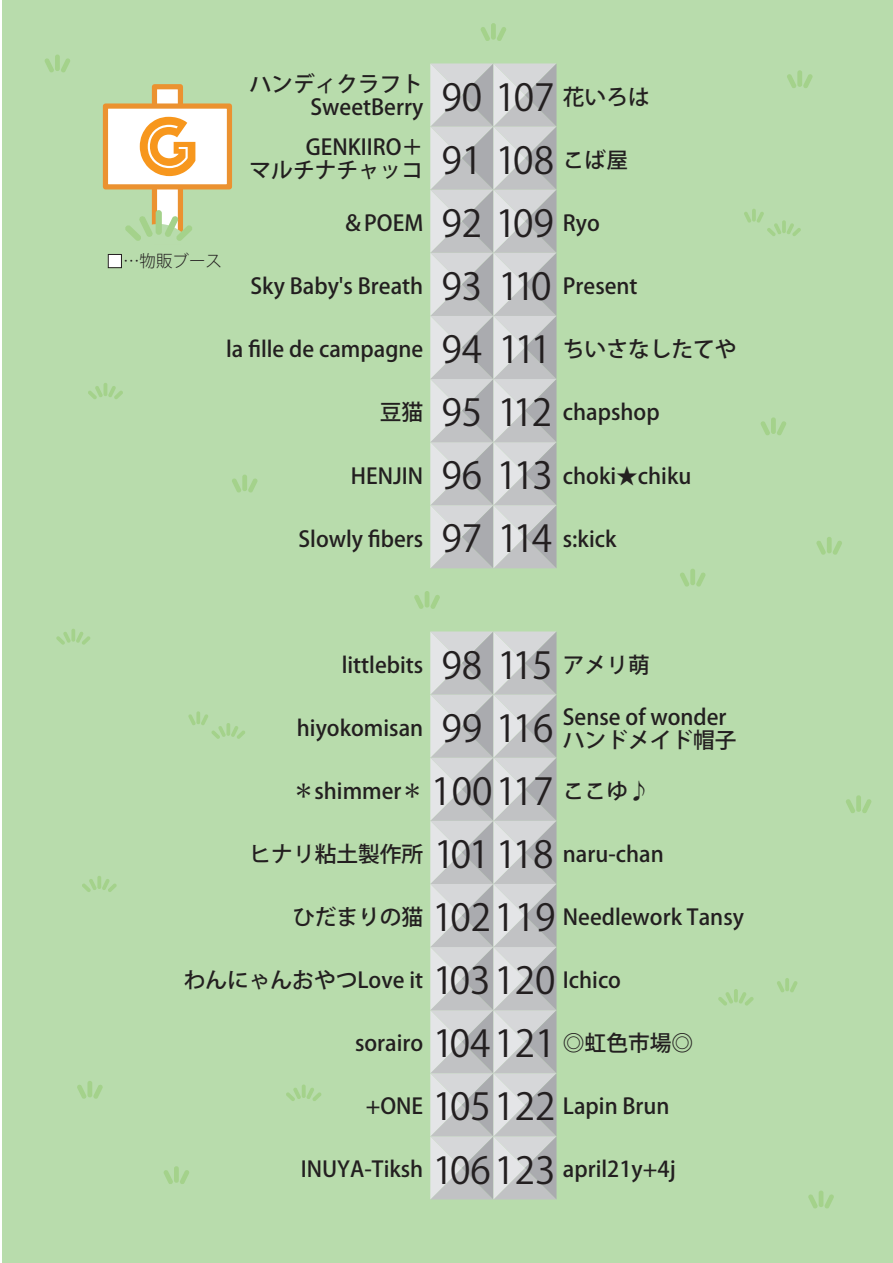
<style>
.page{position:relative;width:893px;height:1263px;background:#fff}
.page>*{position:absolute;margin:0;border:0;box-sizing:border-box;transform-origin:0 0}
.t1{font:84.75px "Phosphate Inline";color:#f7971d}
.t2{font:37.05px/63.2px "Koz Go Pro";color:#231f20;text-align:justify}
.t3{font:500 21.75px/22.5px "Koz Go Pro";color:#231f20;text-align:right}
.t4{font:300 16.5px "Koz Go Pro";color:#231f20}
.s1{color:#fff}
</style>
<div class="page">
<div style="left:2px;top:0;width:891px;height:1263px;background:#b8dcac"></div>
<div style="left:108px;top:254px;width:14px;height:14px;border:1px solid #231f20"></div>
<svg style="left:430px;top:63px;width:126px;height:505px;background:#c9cbcc"></svg>
<svg style="left:430px;top:631px;width:126px;height:568px;background:#c9cacc"></svg>
<div style="left:154px;top:87px;width:26px;height:154px;background:#fff"></div>
<div style="left:152px;top:84px;width:31px;height:160px;border:5px solid #eb9230"></div>
<div style="left:103px;top:103px;width:129px;height:86px;background:#fff;border:5px solid #eb9230"></div>
<div style="left:734px;top:989px;width:4px;height:13px;border:2px solid #a4d28b"></div>
<svg style="left:718px;top:990px;width:36px;height:16px"></svg>
<div style="left:302px;top:1084px;width:4px;height:14px;border:2px solid #a4d28b"></div>
<svg style="left:286px;top:1086px;width:36px;height:15px"></svg>
<div style="left:71px;top:629px;width:4px;height:13px;border:2px solid #a4d28b"></div>
<svg style="left:56px;top:630px;width:34px;height:15px"></svg>
<svg style="left:88px;top:383px;width:35px;height:16px"></svg>
<div style="left:97px;top:876px;width:4px;height:13px;border:2px solid #a4d28b"></div>
<svg style="left:82px;top:877px;width:35px;height:15px"></svg>
<div style="left:196px;top:711px;width:4px;height:13px;border:2px solid #a4d28b"></div>
<svg style="left:188px;top:712px;width:57px;height:27px"></svg>
<div style="left:752px;top:209px;width:4px;height:13px;border:2px solid #a4d28b"></div>
<svg style="left:744px;top:210px;width:57px;height:26px"></svg>
<div style="left:785px;top:978px;width:4px;height:13px;border:2px solid #a4d28b"></div>
<svg style="left:777px;top:979px;width:21px;height:14px"></svg>
<div style="left:771px;top:417px;width:5px;height:17px;border:3px solid #a4d28b"></div>
<svg style="left:760px;top:419px;width:26px;height:16px"></svg>
<div style="left:87px;top:1081px;width:5px;height:16px;border:3px solid #a4d28b"></div>
<svg style="left:77px;top:1082px;width:26px;height:17px"></svg>
<div style="left:690px;top:569px;width:5px;height:16px;border:3px solid #a4d28b"></div>
<svg style="left:680px;top:570px;width:26px;height:17px"></svg>
<div style="left:819px;top:1190px;width:4px;height:17px;border:3px solid #a4d28b"></div>
<svg style="left:808px;top:1192px;width:26px;height:17px"></svg>
<div style="left:425px;top:591px;width:4px;height:16px;border:3px solid #a4d28b"></div>
<svg style="left:414px;top:592px;width:26px;height:17px"></svg>
<div style="left:797px;top:70px;width:5px;height:17px;border:3px solid #a4d28b"></div>
<svg style="left:787px;top:72px;width:26px;height:16px"></svg>
<div style="left:55px;top:55px;width:5px;height:16px;border:3px solid #a4d28b"></div>
<svg style="left:44px;top:56px;width:26px;height:17px"></svg>
<div style="left:491px;top:23px;width:5px;height:17px;border:3px solid #a4d28b"></div>
<svg style="left:480px;top:25px;width:26px;height:16px"></svg>
<div style="left:174px;top:1166px;width:5px;height:17px;border:3px solid #a4d28b"></div>
<svg style="left:163px;top:1167px;width:26px;height:17px"></svg>
<div style="left:827px;top:537px;width:5px;height:16px;border:3px solid #a4d28b"></div>
<svg style="left:816px;top:538px;width:26px;height:17px"></svg>
<div style="left:242px;top:475px;width:5px;height:16px;border:3px solid #a4d28b"></div>
<svg style="left:232px;top:476px;width:26px;height:17px"></svg>
<div style="left:856px;top:795px;width:5px;height:17px;border:3px solid #a4d28b"></div>
<svg style="left:846px;top:797px;width:26px;height:16px"></svg>
<div style="left:156px;top:210px;width:6px;height:25px;border:3px solid #a4d28b;border-radius:2px"></div>
<svg style="left:125px;top:213px;width:67px;height:31px"></svg>
<p class="t3" style="left:250px;top:74px;width:175px">ハンディクラフト<br>SweetBerry</p>
<h2 class="t2" style="left:441px;top:66px;width:114px">90 107<br>91 108<br>92 109<br>93 110<br>94 111<br>95 112<br>96 113<br>97 114</h2>
<p class="t3" style="left:563px;top:87px;width:88px">花いろは</p>
<h1 class="t1" style="left:138px;top:86px;width:61px">G</h1>
<p class="t3" style="left:250px;top:137px;width:175px">GENKIIRO＋<br>マルチナチャッコ</p>
<p class="t3" style="left:563px;top:150px;width:67px">こば屋</p>
<p class="t3" style="left:343px;top:213px;width:82px">＆POEM</p>
<p class="t3" style="left:563px;top:213px;width:38px">Ryo</p>
<p class="t3" style="left:251px;top:276px;width:174px">Sky Baby's Breath</p>
<p class="t3" style="left:563px;top:276px;width:76px">Present</p>
<p class="t3" style="left:226px;top:339px;width:199px">la fille de campagne</p>
<p class="t3" style="left:563px;top:339px;width:175px">ちいさなしたてや</p>
<p class="t3" style="left:380px;top:402px;width:45px">豆猫</p>
<p class="t3" style="left:563px;top:402px;width:98px">chapshop</p>
<p class="t4" style="left:107px;top:250px;width:117px"><span class="s1">■</span>…物販ブース</p>
<p class="t3" style="left:351px;top:465px;width:74px">HENJIN</p>
<p class="t3" style="left:563px;top:465px;width:130px">choki★chiku</p>
<p class="t3" style="left:299px;top:528px;width:126px">Slowly fibers</p>
<p class="t3" style="left:563px;top:528px;width:55px">s:kick</p>
<h2 class="t2" style="left:431px;top:634px;width:124px">98 115<br>99 116<br>100117</h2>
<p class="t3" style="left:563px;top:654px;width:88px">アメリ萌</p>
<p class="t3" style="left:342px;top:654px;width:83px">littlebits</p>
<p class="t3" style="left:563px;top:707px;width:175px;text-align:left">Sense of wonderハンドメイド帽子</p>
<p class="t3" style="left:297px;top:717px;width:128px">hiyokomisan</p>
<p class="t3" style="left:293px;top:781px;width:132px">＊shimmer＊</p>
<p class="t3" style="left:563px;top:781px;width:88px">ここゆ♪</p>
<h2 class="t2" style="left:434px;top:824px;width:121px">101 118</h2>
<p class="t3" style="left:250px;top:844px;width:175px">ヒナリ粘土製作所</p>
<p class="t3" style="left:563px;top:844px;width:102px">naru-chan</p>
<h2 class="t2" style="left:432px;top:887px;width:125px">102119</h2>
<p class="t3" style="left:293px;top:907px;width:132px">ひだまりの猫</p>
<p class="t3" style="left:563px;top:907px;width:183px">Needlework Tansy</p>
<p class="t3" style="left:184px;top:970px;width:241px">わんにゃんおやつLove it</p>
<p class="t3" style="left:563px;top:970px;width:60px">Ichico</p>
<h2 class="t2" style="left:433px;top:950px;width:124px">103120<br>104121</h2>
<p class="t3" style="left:355px;top:1033px;width:70px">sorairo</p>
<p class="t3" style="left:563px;top:1033px;width:132px">◎虹色市場◎</p>
<h2 class="t2" style="left:433px;top:1076px;width:124px">105122<br>106123</h2>
<p class="t3" style="left:366px;top:1096px;width:59px">+ONE</p>
<p class="t3" style="left:563px;top:1096px;width:108px">Lapin Brun</p>
<p class="t3" style="left:301px;top:1159px;width:124px">INUYA-Tiksh</p>
<p class="t3" style="left:563px;top:1159px;width:114px">april21y+4j</p>
</div>
